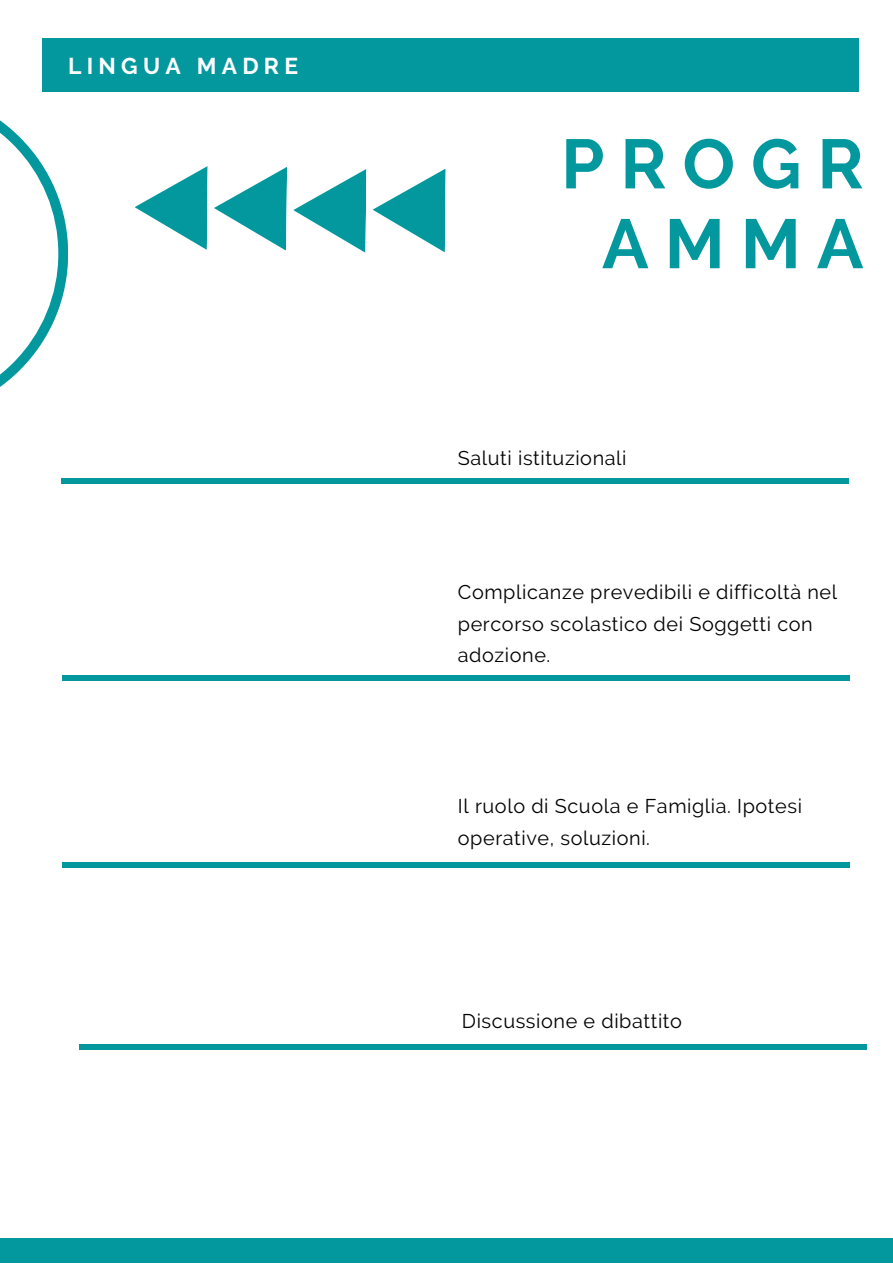
<style>
.page{position:relative;width:893px;height:1264px;background:#fff}
.page>*{position:absolute;margin:0;border:0;box-sizing:border-box;transform-origin:0 0}
.t1{font:700 69.45px/79.8px "Raleway";letter-spacing:.23em;color:#03989e;text-align:center}
.t2{font:700 22.8px "Raleway";letter-spacing:.23em;color:#fff}
.t3{font:19.8px/31.5px "Raleway";letter-spacing:.03em;color:#000}
</style>
<div class="page">
<div style="left:43px;top:38px;width:816px;height:54px;background:#03989e"></div>
<svg style="left:0;top:89px;width:68px;height:298px"></svg>
<svg style="left:373px;top:168px;width:73px;height:84px"></svg>
<svg style="left:293px;top:169px;width:73px;height:84px"></svg>
<svg style="left:214px;top:167px;width:73px;height:84px"></svg>
<svg style="left:135px;top:166px;width:73px;height:84px"></svg>
<div style="left:62px;top:675px;width:787px;height:5px;background:#03989e"></div>
<div style="left:62px;top:862px;width:787px;height:5px;background:#03989e"></div>
<div style="left:0;top:1238px;width:892px;height:24px;background:#03989e"></div>
<div style="left:62px;top:478px;width:786px;height:5px;background:#03989e"></div>
<div style="left:80px;top:1044px;width:786px;height:6px;background:#03989e"></div>
<p class="t2" style="left:68px;top:53px;width:231px">LINGUA MADRE</p>
<h1 class="t1" style="left:561px;top:124px;width:304px">PROGR<br>AMMA</h1>
<p class="t3" style="left:458px;top:442px;width:170px">Saluti istituzionali</p>
<p class="t3" style="left:458px;top:576px;width:381px">Complicanze prevedibili e difficoltà nel percorso scolastico dei Soggetti con adozione.</p>
<p class="t3" style="left:458px;top:790px;width:345px">Il ruolo di Scuola e Famiglia. Ipotesi operative, soluzioni.</p>
<p class="t3" style="left:462px;top:1004px;width:221px">Discussione e dibattito</p>
</div>
